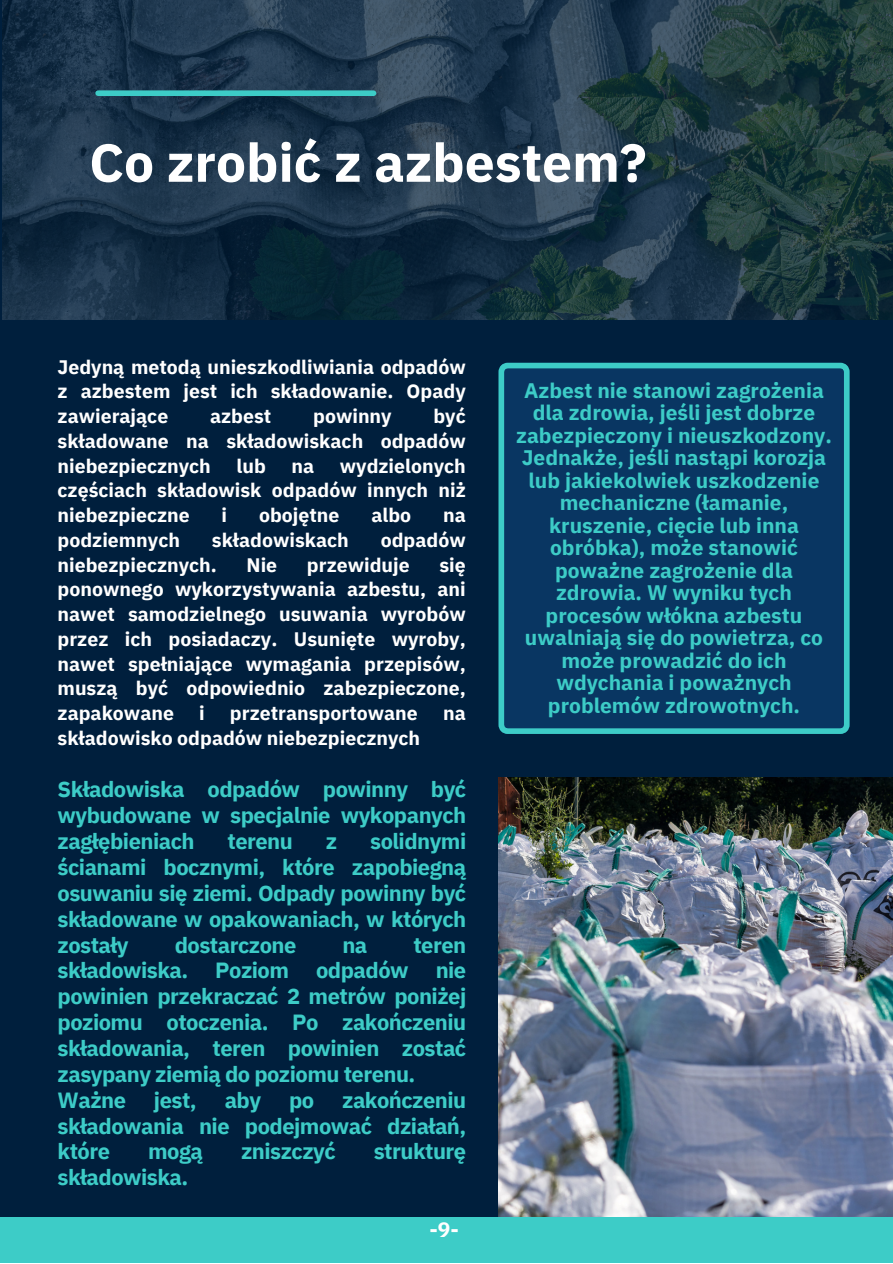
<style>
.page{position:relative;width:893px;height:1264px;background:#fff}
.page>*{position:absolute;margin:0;border:0;box-sizing:border-box;transform-origin:0 0}
.t1{font:700 53.4px "IBM Plex Sans";color:#fff}
.t2{font:700 21.9px/25.8px "IBM Plex Sans";letter-spacing:-.025em;color:#3dccc7;text-align:justify}
.t3{font:700 21px/22.5px "IBM Plex Sans";color:#3dccc7;text-align:center}
.t4{font:700 21px "IBM Plex Sans";color:#fff}
.t5{font:700 19.5px/24.8px "IBM Plex Sans";color:#fff;text-align:justify}
</style>
<div class="page">
<div style="left:0;top:0;width:892px;height:1262px;background:#001f3d"></div>
<img style="left:2px;top:0;width:890px;height:319px">
<div style="left:98px;top:90px;width:275px;height:6px;background:#3dccc7"></div>
<div style="left:498px;top:363px;width:351px;height:371px;background:#093662"></div>
<div style="left:0;top:1217px;width:892px;height:45px;background:#3dccc7"></div>
<img style="left:498px;top:777px;width:394px;height:439px">
<p class="t1" style="left:89px;top:127px;width:558px">Co zrobić z azbestem?</p>
<p class="t5" style="left:58px;top:354px;width:409px">Jedyną metodą unieszkodliwiania odpadów z azbestem jest ich składowanie. Opady zawierające</p>
<p class="t5" style="left:58px;top:403px;width:409px;text-indent:376px">być składowane na składowiskach odpadów niebezpiecznych</p>
<p class="t5" style="left:210px;top:403px;width:63px">azbest</p>
<p class="t5" style="left:313px;top:403px;width:80px">powinny</p>
<p class="t5" style="left:58px;top:453px;width:409px;text-indent:282px">wydzielonych częściach składowisk odpadów innych niż niebezpieczne</p>
<p class="t5" style="left:236px;top:453px;width:31px">lub</p>
<p class="t5" style="left:291px;top:453px;width:24px">na</p>
<p class="t5" style="left:221px;top:502px;width:7px">i</p>
<p class="t5" style="left:259px;top:502px;width:82px">obojętne</p>
<p class="t5" style="left:371px;top:502px;width:41px">albo</p>
<p class="t5" style="left:443px;top:502px;width:24px">na</p>
<p class="t5" style="left:58px;top:527px;width:124px">podziemnych</p>
<p class="t5" style="left:212px;top:527px;width:138px">składowiskach</p>
<p class="t5" style="left:381px;top:527px;width:86px">odpadów</p>
<p class="t5" style="left:58px;top:552px;width:161px">niebezpiecznych.</p>
<p class="t5" style="left:246px;top:552px;width:32px">Nie</p>
<p class="t5" style="left:307px;top:552px;width:104px">przewiduje</p>
<p class="t5" style="left:58px;top:552px;width:409px;text-indent:382px">się ponownego wykorzystywania azbestu, ani nawet samodzielnego usuwania wyrobów przez ich posiadaczy. Usunięte wyroby, nawet spełniające wymagania przepisów, muszą być odpowiednio zabezpieczone, zapakowane</p>
<p class="t5" style="left:199px;top:700px;width:7px">i</p>
<p class="t5" style="left:230px;top:700px;width:189px">przetransportowane</p>
<p class="t5" style="left:443px;top:700px;width:24px">na</p>
<p class="t5" style="left:58px;top:725px;width:364px">składowisko odpadów niebezpiecznych</p>
<p class="t2" style="left:58px;top:776px;width:410px">Składowiska odpadów powinny być wybudowane w specjalnie wykopanych zagłębieniach</p>
<p class="t2" style="left:58px;top:828px;width:410px;text-indent:312px">solidnymi ścianami bocznymi, które zapobiegną osuwaniu się ziemi. Odpady powinny być składowane w opakowaniach, w których zostały</p>
<p class="t2" style="left:227px;top:828px;width:67px">terenu</p>
<p class="t2" style="left:326px;top:828px;width:13px">z</p>
<p class="t2" style="left:175px;top:931px;width:123px">dostarczone</p>
<p class="t2" style="left:342px;top:931px;width:27px">na</p>
<p class="t2" style="left:58px;top:931px;width:410px;text-indent:356px">teren składowiska. Poziom odpadów nie powinien przekraczać 2 metrów poniżej poziomu otoczenia. Po zakończeniu składowania, teren powinien zostać zasypany ziemią do poziomu terenu.</p>
<p class="t2" style="left:58px;top:1086px;width:70px">Ważne</p>
<p class="t2" style="left:154px;top:1086px;width:44px">jest,</p>
<p class="t2" style="left:225px;top:1086px;width:38px">aby</p>
<p class="t2" style="left:289px;top:1086px;width:27px">po</p>
<p class="t2" style="left:58px;top:1086px;width:410px;text-indent:284px">zakończeniu składowania nie podejmować działań, które</p>
<p class="t2" style="left:148px;top:1138px;width:56px">mogą</p>
<p class="t2" style="left:241px;top:1138px;width:96px">zniszczyć</p>
<p class="t2" style="left:374px;top:1138px;width:94px">strukturę</p>
<p class="t2" style="left:58px;top:1164px;width:132px">składowiska.</p>
<p class="t4" style="left:429px;top:1214px;width:31px">-9-</p>
<p class="t3" style="left:516px;top:378px;width:317px">Azbest nie stanowi zagrożenia dla zdrowia, jeśli jest dobrze zabezpieczony i nieuszkodzony.<br>Jednakże, jeśli nastąpi korozja lub jakiekolwiek uszkodzenie mechaniczne (łamanie, kruszenie, cięcie lub inna obróbka), może stanowić poważne zagrożenie dla zdrowia. W wyniku tych procesów włókna azbestu uwalniają się do powietrza, co może prowadzić do ich wdychania i poważnych problemów zdrowotnych.</p>
</div>
